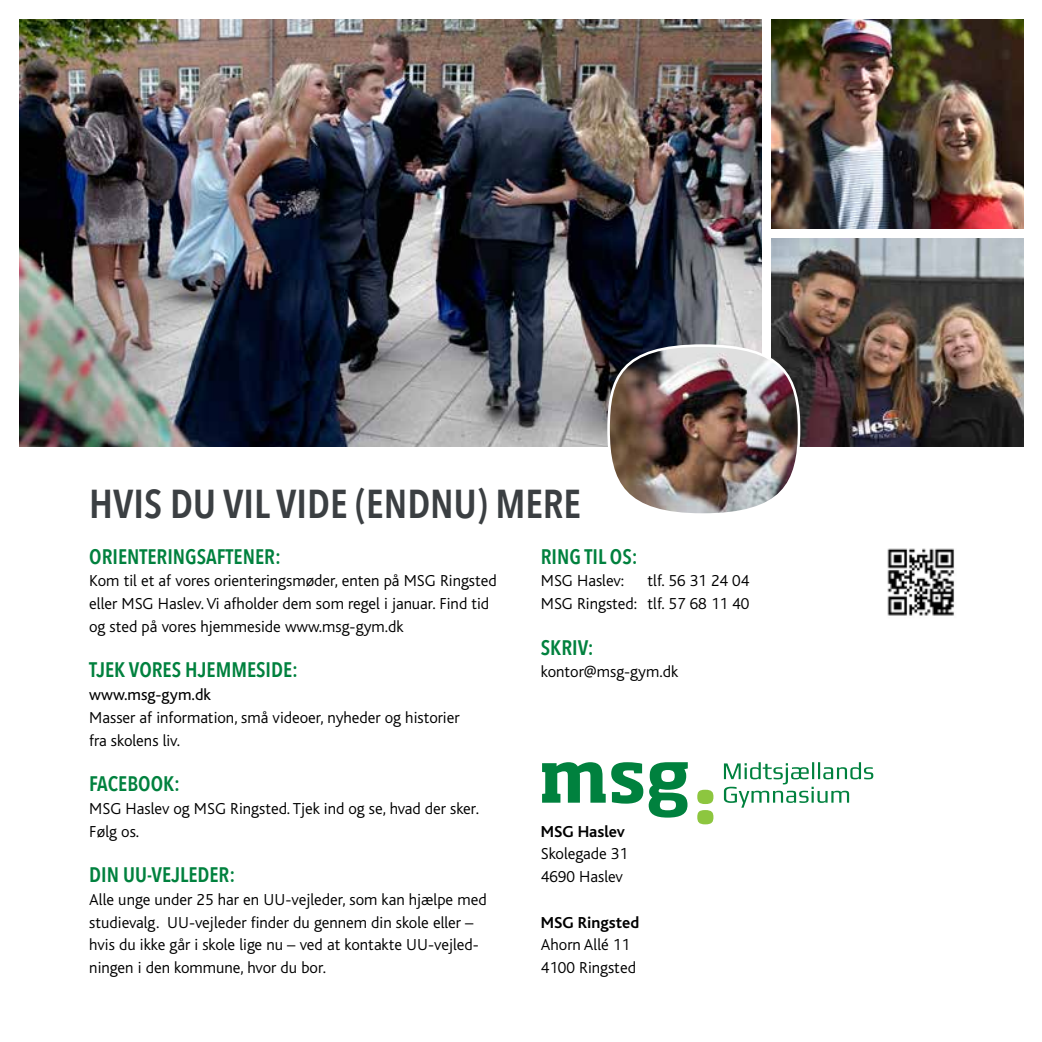
<style>
.page{position:relative;width:1042px;height:1042px;background:#fff}
.page>*{position:absolute;margin:0;border:0;box-sizing:border-box;transform-origin:0 0}
.t1{font:600 40.25px "Avenir Next Condensed";color:#3b3f42}
.t2{font:600 21px "Avenir Next Condensed";color:#00813e}
.t3{font:300 16.62px/22.8px "Bliss";color:#000}
.t4{font:700 16.62px "Bliss";color:#000}
.t5{font:16.62px "Bliss";color:#000}
</style>
<div class="page">
<img style="left:20px;top:20px;width:741px;height:426px">
<img style="left:771px;top:238px;width:252px;height:208px">
<img style="left:771px;top:20px;width:252px;height:208px">
<svg style="left:724px;top:762px;width:149px;height:45px"></svg>
<svg style="left:542px;top:762px;width:146px;height:55px"></svg>
<div style="left:697px;top:810px;width:16px;height:14px;background:#8dc63f;border-radius:50%"></div>
<div style="left:697px;top:790px;width:16px;height:14px;background:#8dc63f;border-radius:50%"></div>
<img style="left:608px;top:346px;width:191px;height:166px">
<img style="left:887px;top:548px;width:67px;height:68px">
<h1 class="t1" style="left:89px;top:469px;width:493px">HVIS DU VIL VIDE (ENDNU) MERE</h1>
<p class="t2" style="left:89px;top:538px;width:193px">ORIENTERINGSAFTENER:</p>
<p class="t3" style="left:89px;top:570px;width:409px">Kom til et af vores orienteringsmøder, enten på MSG Ringsted eller MSG Haslev. Vi afholder dem som regel i januar. Find tid og sted på vores hjemmeside www.msg-gym.dk</p>
<p class="t2" style="left:89px;top:652px;width:210px">TJEK VORES HJEMMESIDE:</p>
<p class="t5" style="left:89px;top:686px;width:123px">www.msg-gym.dk</p>
<p class="t3" style="left:89px;top:706px;width:372px">Masser af information, små videoer, nyheder og historier fra skolens liv.</p>
<p class="t2" style="left:89px;top:766px;width:92px">FACEBOOK:</p>
<p class="t3" style="left:89px;top:797px;width:391px">MSG Haslev og MSG Ringsted. Tjek ind og se, hvad der sker.<br>Følg os.</p>
<p class="t2" style="left:89px;top:857px;width:147px">DIN UU-VEJLEDER:</p>
<p class="t3" style="left:89px;top:888px;width:399px">Alle unge under 25 har en UU-vejleder, som kan hjælpe med studievalg. UU-vejleder finder du gennem din skole eller – hvis du ikke går i skole lige nu – ved at kontakte UU-vejled&shy;ningen i den kommune, hvor du bor.</p>
<p class="t2" style="left:541px;top:538px;width:98px">RING TIL OS:</p>
<p class="t3" style="left:541px;top:570px;width:85px">MSG Haslev:</p>
<p class="t3" style="left:541px;top:570px;width:210px;text-align:right">tlf. 56 31 24 04<br>MSG Ringsted: tlf. 57 68 11 40</p>
<p class="t2" style="left:541px;top:629px;width:54px">SKRIV:</p>
<p class="t3" style="left:541px;top:661px;width:139px">kontor@msg-gym.dk</p>
<p class="t4" style="left:541px;top:822px;width:86px">MSG Haslev</p>
<p class="t3" style="left:541px;top:843px;width:89px">Skolegade 31<br>4690 Haslev</p>
<p class="t4" style="left:541px;top:913px;width:100px">MSG Ringsted</p>
<p class="t3" style="left:541px;top:934px;width:97px">Ahorn Allé 11<br>4100 Ringsted</p>
</div>
